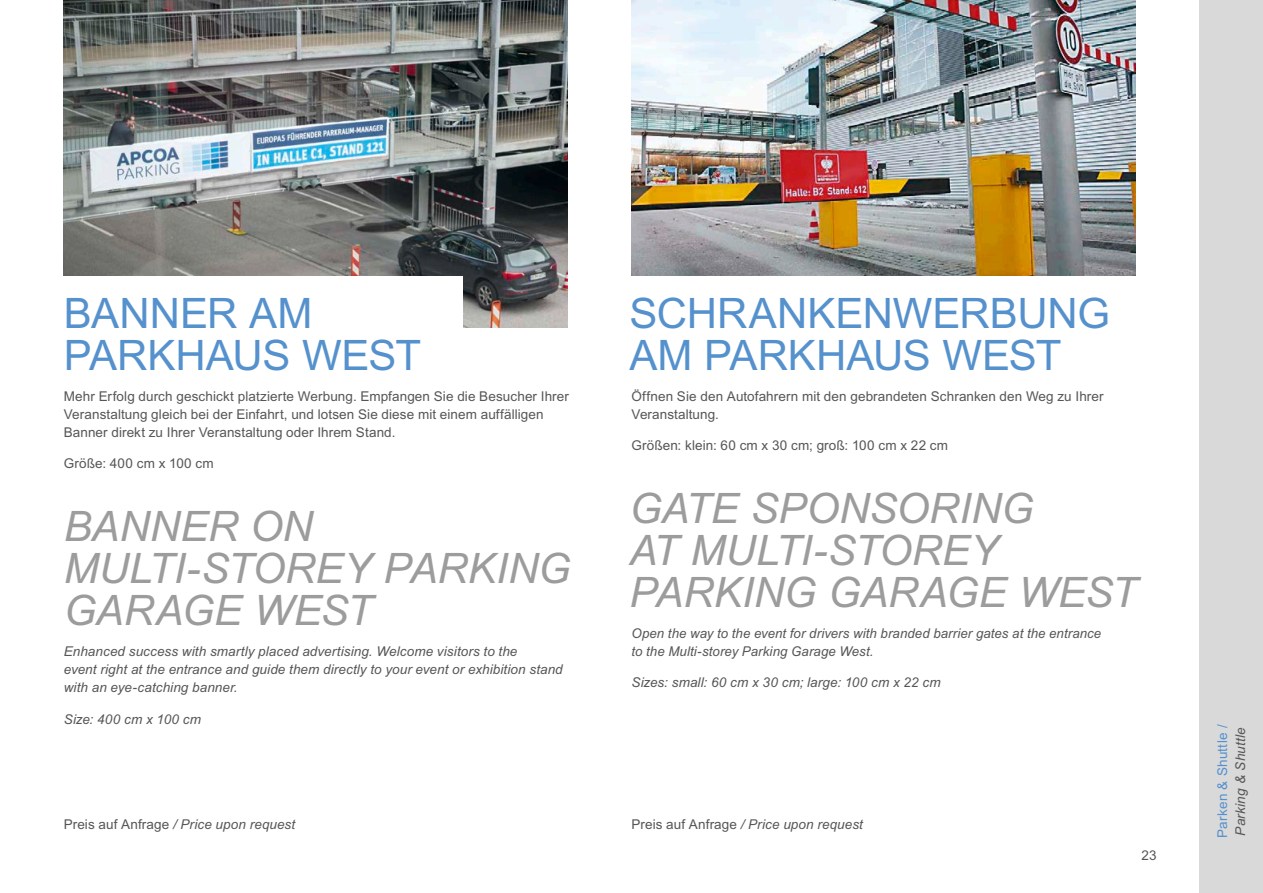
<style>
.page{position:relative;width:1263px;height:893px;background:#fff}
.page>*{position:absolute;margin:0;border:0;box-sizing:border-box;transform-origin:0 0}
.t1{font:italic 42px/42px "Arial";letter-spacing:-.005em;color:#9c9c9c}
.t2{font:42px/42px "Arial";letter-spacing:-.005em;color:#5591cd}
.t3{font:italic 13.5px/18px "Arial";letter-spacing:.005em;color:#565655}
.t4{font:13.5px/18px "Arial";letter-spacing:.005em;color:#565655}
.t5{font:13.5px "Arial";letter-spacing:.02em;color:#5591cd}
.s1{font-style:normal}
</style>
<div class="page">
<img style="left:64px;top:0;width:504px;height:327px">
<div style="left:64px;top:276px;width:399px;height:115px;background:#fff"></div>
<img style="left:631px;top:0;width:504px;height:276px">
<div style="left:1199px;top:0;width:64px;height:893px;background:#d9d9da"></div>
<h1 class="t2" style="left:64px;top:292px;width:359px">BANNER AM<br>PARKHAUS WEST</h1>
<p class="t4" style="left:64px;top:387px;width:507px">Mehr Erfolg durch geschickt platzierte Werbung. Empfangen Sie die Besucher Ihrer<br>Veranstaltung gleich bei der Einfahrt, und lotsen Sie diese mit einem auffälligen<br>Banner direkt zu Ihrer Veranstaltung oder Ihrem Stand.</p>
<p class="t4" style="left:64px;top:454px;width:151px">Größe: 400 cm x 100 cm</p>
<h1 class="t1" style="left:64px;top:506px;width:508px">BANNER ON<br>MULTI-STOREY PARKING<br>GARAGE WEST</h1>
<p class="t3" style="left:64px;top:643px;width:500px">Enhanced success with smartly placed advertising. Welcome visitors to the<br>event right at the entrance and guide them directly to your event or exhibition stand with an eye-catching banner.</p>
<p class="t3" style="left:64px;top:710px;width:139px">Size: 400 cm x 100 cm</p>
<h1 class="t2" style="left:629px;top:292px;width:482px">SCHRANKENWERBUNG<br>AM PARKHAUS WEST</h1>
<p class="t4" style="left:631px;top:387px;width:474px">Öffnen Sie den Autofahrern mit den gebrandeten Schranken den Weg zu Ihrer<br>Veranstaltung.</p>
<p class="t4" style="left:631px;top:436px;width:318px">Größen: klein: 60 cm x 30 cm; groß: 100 cm x 22 cm</p>
<h1 class="t1" style="left:629px;top:488px;width:510px">GATE SPONSORING<br>AT MULTI-STOREY<br>PARKING GARAGE WEST</h1>
<p class="t3" style="left:631px;top:625px;width:471px">Open the way to the event for drivers with branded barrier gates at the entrance to the Multi-storey Parking Garage West.</p>
<p class="t3" style="left:631px;top:674px;width:311px">Sizes: small: 60 cm x 30 cm; large: 100 cm x 22 cm</p>
<p class="t3" style="left:64px;top:816px;width:233px"><span class="s1">Preis auf Anfrage</span> / Price upon request</p>
<p class="t3" style="left:631px;top:816px;width:233px"><span class="s1">Preis auf Anfrage</span> / Price upon request</p>
<p class="t4" style="left:1141px;top:846px;width:17px">23</p>
<p class="t5" style="left:1213px;top:838px;width:115px;rotate:-90deg">Parken &amp; Shuttle /</p>
<p class="t3" style="left:1231px;top:836px;width:110px;rotate:-90deg">Parking &amp; Shuttle</p>
</div>
